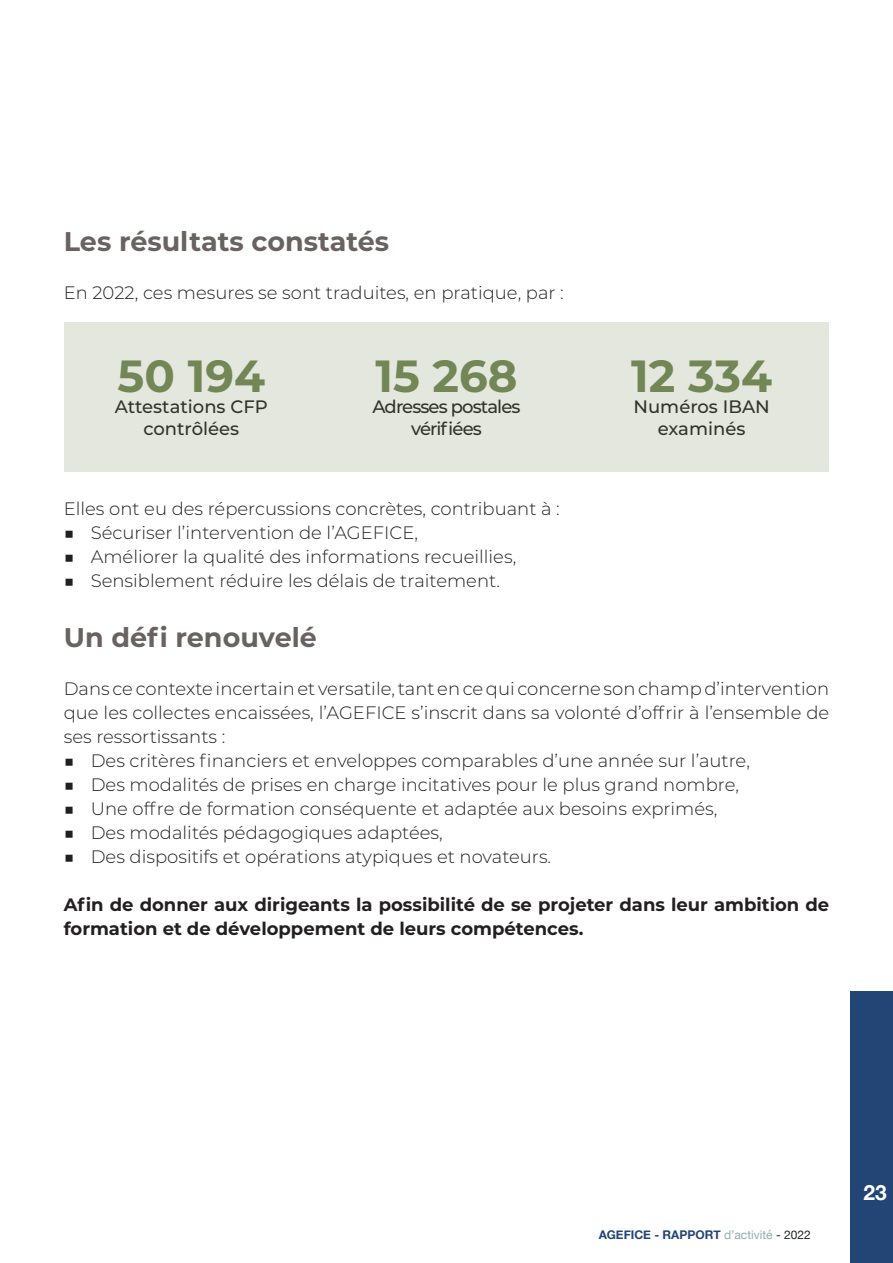
<style>
.page{position:relative;width:893px;height:1263px;background:#fff}
.page>*{position:absolute;margin:0;border:0;box-sizing:border-box;transform-origin:0 0}
.t1{font:700 45px "Montserrat";color:#738655}
.t2{font:700 27px "Montserrat";color:#696261}
.t3{font:700 21px "Helvetica Neue";color:#fff}
.t4{font:300 18px/24px "Montserrat";color:#231f20;text-align:justify}
.t5{font:700 18px/24px "Montserrat";color:#231f20}
.t6{font:500 18px/21.6px "Montserrat";color:#231f20;text-align:center}
.t7{font:500 18px/21.6px "Montserrat";letter-spacing:-.05em;color:#231f20;text-align:center}
.t8{font:700 12px "Helvetica Neue";color:#214675}
.s1{font-weight:700}
.s2{font-weight:400;color:#94aab6}
.s3{font-weight:400;color:#212527}
</style>
<div class="page">
<div style="left:64px;top:322px;width:764px;height:150px;background:#e3e7dd"></div>
<div style="left:850px;top:991px;width:43px;height:272px;background:#234575"></div>
<p class="t2" style="left:64px;top:222px;width:327px">Les résultats constatés</p>
<p class="t4" style="left:64px;top:280px;width:502px">En 2022, ces mesures se sont traduites, en pratique, par :</p>
<p class="t1" style="left:118px;top:343px;width:149px">50 194</p>
<p class="t6" style="left:115px;top:395px;width:155px">Attestations CFP contrôlées</p>
<p class="t1" style="left:375px;top:343px;width:143px">15 268</p>
<p class="t7" style="left:372px;top:395px;width:150px">Adresses postales vérifiées</p>
<p class="t1" style="left:631px;top:343px;width:142px">12 334</p>
<p class="t6" style="left:633px;top:395px;width:138px">Numéros IBAN examinés</p>
<p class="t4" style="left:64px;top:496px;width:498px">Elles ont eu des répercussions concrètes, contribuant à :</p>
<p class="t4" style="left:64px;top:520px;width:356px"><span class="s1">■</span> Sécuriser l’intervention de l’AGEFICE,</p>
<p class="t4" style="left:64px;top:544px;width:454px"><span class="s1">■</span> Améliorer la qualité des informations recueillies,</p>
<p class="t4" style="left:64px;top:568px;width:438px"><span class="s1">■</span> Sensiblement réduire les délais de traitement.</p>
<p class="t2" style="left:64px;top:618px;width:255px">Un défi renouvelé</p>
<p class="t4" style="left:64px;top:676px;width:767px">Dans ce contexte incertain et versatile, tant en ce qui concerne son champ d’intervention que les collectes encaissées, l’AGEFICE s’inscrit dans sa volonté d’offrir à l’ensemble de ses ressortissants :</p>
<p class="t4" style="left:64px;top:748px;width:688px"><span class="s1">■</span> Des critères financiers et enveloppes comparables d’une année sur l’autre,</p>
<p class="t4" style="left:64px;top:772px;width:677px"><span class="s1">■</span> Des modalités de prises en charge incitatives pour le plus grand nombre,</p>
<p class="t4" style="left:64px;top:796px;width:655px"><span class="s1">■</span> Une offre de formation conséquente et adaptée aux besoins exprimés,</p>
<p class="t4" style="left:64px;top:820px;width:380px"><span class="s1">■</span> Des modalités pédagogiques adaptées,</p>
<p class="t4" style="left:64px;top:844px;width:489px"><span class="s1">■</span> Des dispositifs et opérations atypiques et novateurs.</p>
<p class="t5" style="left:64px;top:892px;width:767px">Afin de donner aux dirigeants la possibilité de se projeter dans leur ambition de formation et de développement de leurs compétences.</p>
<p class="t8" style="left:599px;top:1225px;width:214px">AGEFICE - RAPPORT <span class="s2">d’activité</span> <span class="s3">- 2022</span></p>
<p class="t3" style="left:863px;top:1176px;width:25px">23</p>
</div>
